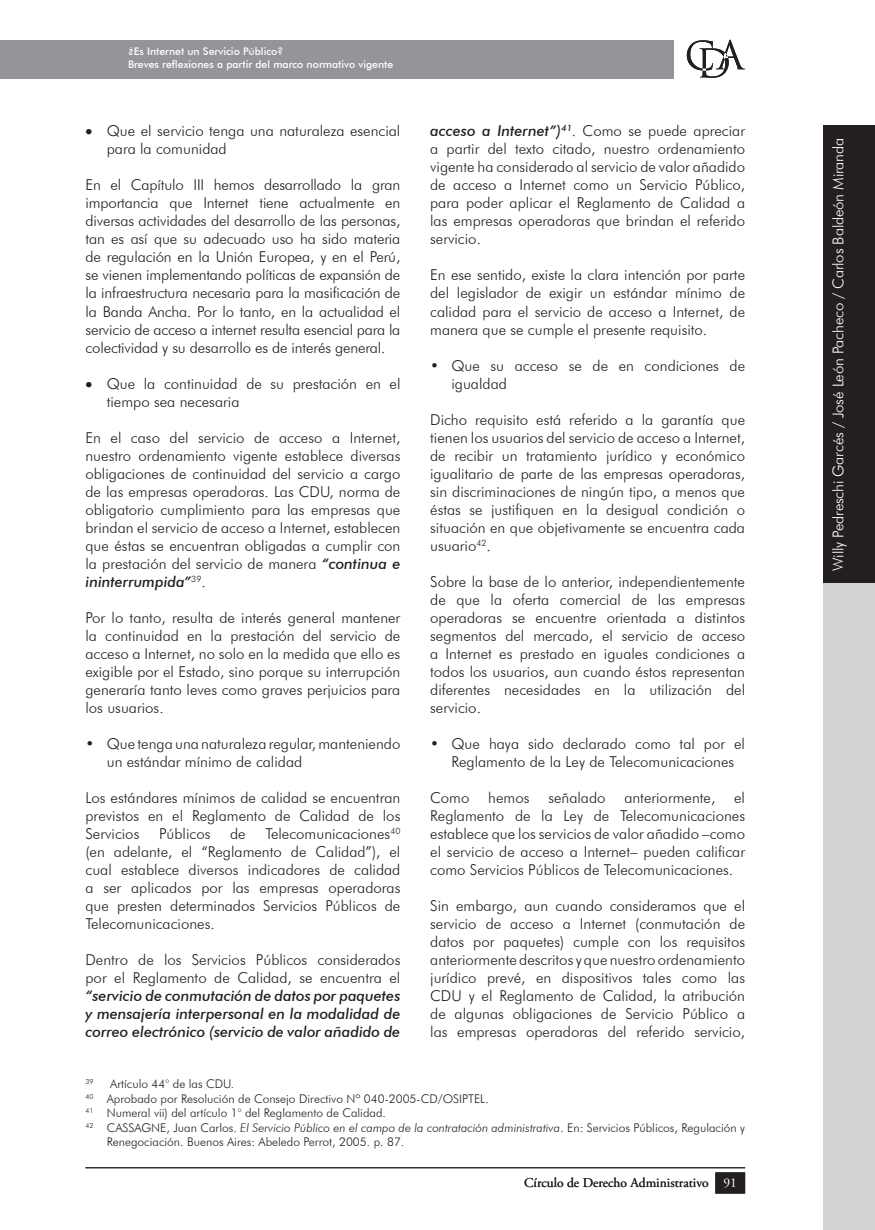
<style>
.page{position:relative;width:875px;height:1230px;background:#fff}
.page>*{position:absolute;margin:0;border:0;box-sizing:border-box;transform-origin:0 0}
.t1{font:300 15px/18px "Futura BT";color:#231f20;text-align:justify}
.t2{font:italic 500 15px/18px "Futura BT";color:#231f20;text-align:justify}
.t3{font:300 15px "Futura BT";letter-spacing:-.01em;color:#fff}
.t4{font:13.5px "Adobe Garamond Pro";color:#231f20}
.t5{font:300 12px "Futura BT";color:#231f20}
.t6{font:italic 300 12px "Futura BT";color:#231f20}
.t7{font:500 10.5px/12.6px "Futura BT";color:#fff}
.t8{font:300 7.05px "Futura BT";color:#231f20}
.s1{font-weight:500;font-style:italic}
.s2{font-style:normal}
.s3{color:#fff}
</style>
<div class="page">
<div style="left:823px;top:270px;width:51px;height:959px;background:#d1d2d4"></div>
<div style="left:0;top:40px;width:673px;height:38px;background:#939598"></div>
<div style="left:823px;top:125px;width:51px;height:457px;background:#231f20"></div>
<svg style="left:686px;top:40px;width:58px;height:38px"></svg>
<hr style="left:85px;top:1167px;width:660px;height:1px;background:#231f20">
<div style="left:715px;top:1172px;width:29px;height:20px;background:#231f20"></div>
<div style="left:715px;top:1172px;width:30px;height:21px;border:2px solid #231f20"></div>
<p class="t7" style="left:128px;top:45px;width:267px">¿Es Internet un Servicio Público?<br>Breves reflexiones a partir del marco normativo vigente</p>
<p class="t1" style="left:430px;top:122px;width:316px"><span class="s1">acceso a Internet”)</span><sup>41</sup>. Como se puede apreciar a partir del texto citado, nuestro ordenamiento vigente ha considerado al servicio de valor añadido de acceso a internet como un servicio Público, para poder aplicar el Reglamento de Calidad a las empresas operadoras que brindan el referido servicio.</p>
<p class="t1" style="left:430px;top:266px;width:316px">en ese sentido, existe la clara intención por parte del legislador de exigir un estándar mínimo de calidad para el servicio de acceso a internet, de manera que se cumple el presente requisito.</p>
<p class="t1" style="left:451px;top:356px;width:295px;text-indent:-21px">• Que su acceso se de en condiciones de igualdad</p>
<p class="t1" style="left:430px;top:410px;width:316px">dicho requisito está referido a la garantía que tienen los usuarios del servicio de acceso a internet, de recibir un tratamiento jurídico y económico igualitario de parte de las empresas operadoras, sin discriminaciones de ningún tipo, a menos que éstas se justifiquen en la desigual condición o situación en que objetivamente se encuentra cada usuario<sup>42</sup>.</p>
<p class="t1" style="left:430px;top:572px;width:316px">sobre la base de lo anterior, independientemente de que la oferta comercial de las empresas operadoras se encuentre orientada a distintos segmentos del mercado, el servicio de acceso a internet es prestado en iguales condiciones a todos los usuarios, aun cuando éstos representan diferentes necesidades en la utilización del servicio.</p>
<p class="t1" style="left:451px;top:734px;width:295px;text-indent:-21px">• Que haya sido declarado como tal por el<br>Reglamento de la Ley de telecomunicaciones</p>
<p class="t1" style="left:430px;top:788px;width:41px">Como</p>
<p class="t1" style="left:488px;top:788px;width:43px">hemos</p>
<p class="t1" style="left:548px;top:788px;width:59px">señalado</p>
<p class="t1" style="left:624px;top:788px;width:92px">anteriormente,</p>
<p class="t1" style="left:107px;top:122px;width:295px;text-indent:-21px">• Que el servicio tenga una naturaleza esencial para la comunidad</p>
<p class="t1" style="left:85px;top:176px;width:316px">en el Capítulo iii hemos desarrollado la gran importancia que internet tiene actualmente en diversas actividades del desarrollo de las personas, tan es así que su adecuado uso ha sido materia de regulación en la Unión europea, y en el Perú, se vienen implementando políticas de expansión de la infraestructura necesaria para la masificación de la Banda ancha. Por lo tanto, en la actualidad el servicio de acceso a internet resulta esencial para la colectividad y su desarrollo es de interés general.</p>
<p class="t1" style="left:107px;top:374px;width:295px;text-indent:-21px">• Que la continuidad de su prestación en el tiempo sea necesaria</p>
<p class="t1" style="left:85px;top:428px;width:316px">en el caso del servicio de acceso a internet, nuestro ordenamiento vigente establece diversas obligaciones de continuidad del servicio a cargo de las empresas operadoras. Las CdU, norma de obligatorio cumplimiento para las empresas que brindan el servicio de acceso a internet, establecen que éstas se encuentran obligadas a cumplir con la prestación del servicio de manera <span class="s1">“continua e ininterrumpida”</span><sup>39</sup>.</p>
<p class="t1" style="left:85px;top:608px;width:316px">Por lo tanto, resulta de interés general mantener la continuidad en la prestación del servicio de acceso a internet, no solo en la medida que ello es exigible por el estado, sino porque su interrupción generaría tanto leves como graves perjuicios para los usuarios.</p>
<p class="t1" style="left:107px;top:734px;width:295px;text-indent:-21px">• Que tenga una naturaleza regular, manteniendo un estándar mínimo de calidad</p>
<p class="t1" style="left:85px;top:788px;width:316px">Los estándares mínimos de calidad se encuentran previstos en el Reglamento de Calidad de los servicios</p>
<p class="t1" style="left:430px;top:788px;width:316px;text-indent:304px">el Reglamento de la Ley de telecomunicaciones establece que los servicios de valor añadido –como el servicio de acceso a internet– pueden calificar como servicios Públicos de telecomunicaciones.</p>
<p class="t1" style="left:430px;top:896px;width:316px">sin embargo, aun cuando consideramos que el servicio de acceso a internet (conmutación de datos por paquetes) cumple con los requisitos anteriormente descritos y que nuestro ordenamiento jurídico prevé, en dispositivos tales como las CdU y el Reglamento de Calidad, la atribución de algunas obligaciones de servicio Público a las empresas operadoras del referido servicio,</p>
<p class="t1" style="left:85px;top:824px;width:316px;text-indent:180px">telecomunicaciones<sup>40 </sup>(en adelante, el “Reglamento de Calidad”), el cual establece diversos indicadores de calidad a ser aplicados por las empresas operadoras que presten determinados servicios Públicos de telecomunicaciones.</p>
<p class="t1" style="left:85px;top:950px;width:316px">dentro de los servicios Públicos considerados por el Reglamento de Calidad, se encuentra el</p>
<p class="t2" style="left:85px;top:986px;width:316px">“servicio de conmutación de datos por paquetes y mensajería interpersonal en la modalidad de correo electrónico (servicio de valor añadido de</p>
<p class="t8" style="left:85px;top:1077px;width:10px">39</p>
<p class="t5" style="left:110px;top:1076px;width:125px">artículo 44° de las CdU.</p>
<p class="t5" style="left:85px;top:1091px;width:405px"><sup>40</sup> aprobado por Resolución de Consejo directivo Nº 040-2005-Cd/OsiPteL.</p>
<p class="t5" style="left:85px;top:1105px;width:302px"><sup>41</sup> Numeral vii) del artículo 1° del Reglamento de Calidad.</p>
<p class="t6" style="left:85px;top:1119px;width:661px"><sup>42</sup> <span class="s2">CassaGNe, Juan Carlos.</span> El Servicio Público en el campo de la contratación administrativa<span class="s2">. en: servicios Públicos, Regulación y</span></p>
<p class="t5" style="left:107px;top:1134px;width:299px">Renegociación. Buenos aires: abeledo Perrot, 2005. p. 87.</p>
<p class="t1" style="left:159px;top:824px;width:53px">Públicos</p>
<p class="t1" style="left:230px;top:824px;width:17px">de</p>
<p class="t4" style="left:524px;top:1174px;width:214px">Círculo de Derecho Administrativo <span class="s3">91</span></p>
<p class="t3" style="left:828px;top:571px;width:434px;rotate:-90deg">Willy Pedreschi Garcés / José León Pacheco / Carlos Baldeón Miranda</p>
<p class="t3" style="left:829px;top:225px;width:80px;rotate:-90deg">Presentación</p>
</div>
